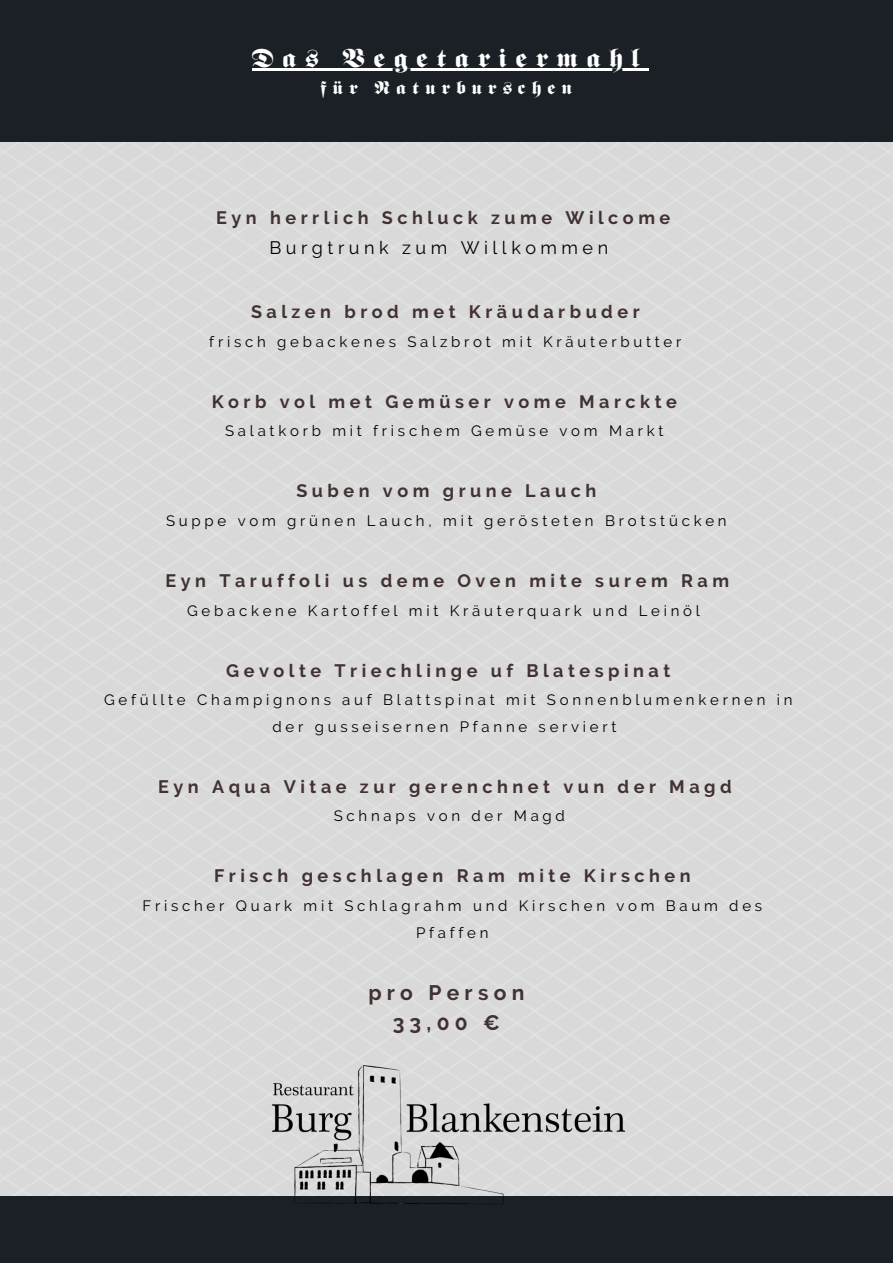
<style>
.page{position:relative;width:893px;height:1264px;background:#fff}
.page>*{position:absolute;margin:0;border:0;box-sizing:border-box;transform-origin:0 0}
.t1{font:30px "Berliner Regular Swfte";letter-spacing:.25em;color:#fff}
.t2{font:21px "Berliner Regular Swfte";letter-spacing:.25em;color:#fff}
.t3{font:700 21px/29.2px "Raleway";letter-spacing:.25em;color:#413231;text-align:center}
.t4{font:700 18px "Raleway";letter-spacing:.25em;color:#413231}
.t5{font:18px "Raleway";letter-spacing:.25em;color:#000}
.t6{font:15px/27px "Raleway";letter-spacing:.25em;color:#000;text-align:center}
</style>
<div class="page">
<div style="left:0;top:0;width:892px;height:142px;background:#1b2026"></div>
<div style="left:0;top:1196px;width:892px;height:66px;background:#1b2026"></div>
<hr style="left:252px;top:69px;width:396px;height:2px;background:#fff">
<img style="left:266px;top:1065px;width:360px;height:139px">
<h1 class="t1" style="left:252px;top:43px;width:391px">Das Vegetariermahl</h1>
<h2 class="t2" style="left:320px;top:77px;width:254px">für Naturburschen</h2>
<p class="t4" style="left:216px;top:207px;width:455px">Eyn herrlich Schluck zume Wilcome</p>
<p class="t5" style="left:269px;top:237px;width:340px">Burgtrunk zum Willkommen</p>
<p class="t4" style="left:251px;top:301px;width:390px">Salzen brod met Kräudarbuder</p>
<p class="t6" style="left:209px;top:328px;width:473px">frisch gebackenes Salzbrot mit Kräuterbutter</p>
<p class="t4" style="left:212px;top:391px;width:466px">Korb vol met Gemüser vome Marckte</p>
<p class="t6" style="left:225px;top:417px;width:440px">Salatkorb mit frischem Gemüse vom Markt</p>
<p class="t4" style="left:296px;top:480px;width:301px">Suben vom grune Lauch</p>
<p class="t6" style="left:166px;top:507px;width:562px">Suppe vom grünen Lauch, mit gerösteten Brotstücken</p>
<p class="t4" style="left:165px;top:570px;width:565px">Eyn Taruffoli us deme Oven mite surem Ram</p>
<p class="t6" style="left:187px;top:597px;width:514px">Gebackene Kartoffel mit Kräuterquark und Leinöl</p>
<p class="t4" style="left:226px;top:660px;width:445px">Gevolte Triechlinge uf Blatespinat</p>
<p class="t6" style="left:104px;top:686px;width:690px">Gefüllte Champignons auf Blattspinat mit Sonnenblumenkernen in der gusseisernen Pfanne serviert</p>
<p class="t4" style="left:158px;top:775px;width:575px">Eyn Aqua Vitae zur gerenchnet vun der Magd</p>
<p class="t6" style="left:334px;top:802px;width:233px">Schnaps von der Magd</p>
<p class="t4" style="left:214px;top:865px;width:478px">Frisch geschlagen Ram mite Kirschen</p>
<p class="t6" style="left:142px;top:892px;width:621px">Frischer Quark mit Schlagrahm und Kirschen vom Baum des<br>Pfaffen</p>
<h2 class="t3" style="left:368px;top:978px;width:157px">pro Person<br>33,00 €</h2>
</div>
